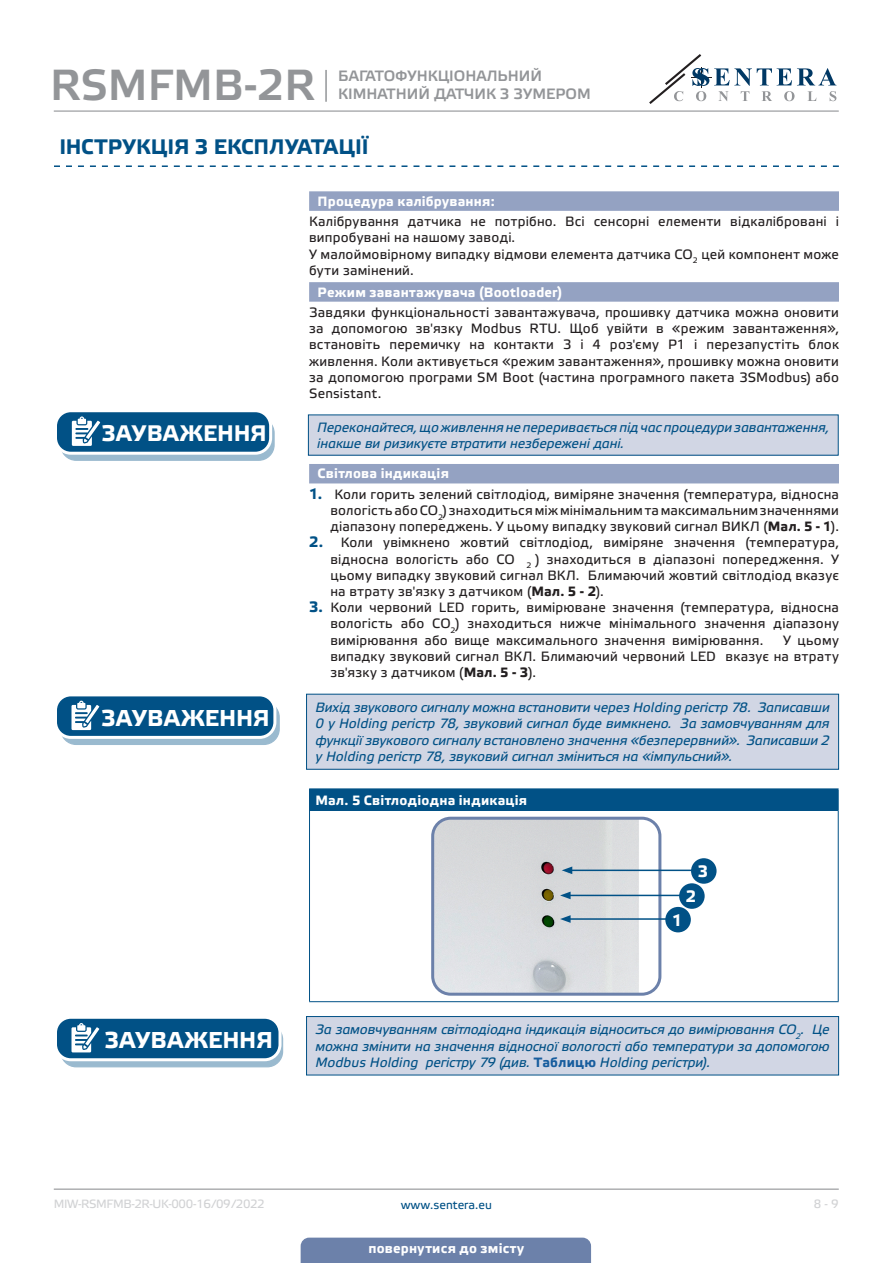
<style>
.page{position:relative;width:893px;height:1263px;background:#fff}
.page>*{position:absolute;margin:0;border:0;box-sizing:border-box;transform-origin:0 0}
.t1{font:43.5px "Etelka Medium Pro";color:#939598}
.t2{font:700 22.95px "Etelka Text Pro";letter-spacing:.01em;color:#fff}
.t3{font:700 22.5px "Etelka Text Pro";letter-spacing:.01em;color:#fff}
.t4{font:700 21px "Etelka Text Pro";color:#015186}
.TABLE_TEXT_WHITE{font:700 16.5px "Etelka Text Pro";color:#fff}
.t5{font:15px/18px "Etelka Medium Pro";color:#939598}
.body{font:13.5px/16.2px "Etelka Text Pro";letter-spacing:.015em;color:#231f20;text-align:justify}
.attention{font:italic 13.5px/16.2px "Etelka Text Pro";letter-spacing:-.005em;color:#015186;text-align:justify}
.Number-roman{font:700 13.5px "Etelka Text Pro";letter-spacing:.015em;color:#fff}
.table_text{font:700 13.5px "Etelka Text Pro";letter-spacing:.02em;color:#fff}
.t6{font:12px "Etelka Text Pro";letter-spacing:-.03em;color:#d1d2d4}
.t7{font:12px "Etelka Text Pro";color:#015186}
.s1{font-weight:700;font-size:15px;color:#015186}
.s2{font-weight:700}
.s3{font-weight:700;font-style:normal;color:#175d9e}
</style>
<div class="page">
<hr style="left:54px;top:111px;width:785px;height:1px;background:#939598">
<hr style="left:54px;top:1188px;width:785px;height:2px;background:#939598">
<svg style="left:649px;top:54px;width:187px;height:50px"></svg>
<div style="left:301px;top:1237px;width:290px;height:26px;background:#6c81aa"></div>
<hr style="left:325px;top:70px;width:2px;height:32px;background:#939598">
<svg style="left:54px;top:165px;width:785px;height:2px"></svg>
<div style="left:309px;top:191px;width:530px;height:20px;background:#94a2c2"></div>
<div style="left:309px;top:282px;width:530px;height:20px;background:#94a2c2"></div>
<div style="left:309px;top:464px;width:530px;height:19px;background:#94a2c2"></div>
<div style="left:61px;top:418px;width:213px;height:42px;background:#9abacf;border-radius:15px"></div>
<div style="left:60px;top:417px;width:215px;height:44px;border:1px solid #015186;border-radius:15px"></div>
<div style="left:56px;top:411px;width:215px;height:42px;background:#015186;border-radius:15px"></div>
<div style="left:54px;top:409px;width:218px;height:46px;border:3px solid #fff;border-radius:15px"></div>
<svg style="left:72px;top:416px;width:33px;height:38px"></svg>
<div style="left:308px;top:415px;width:530px;height:40px;background:#d1d6e4"></div>
<div style="left:61px;top:702px;width:218px;height:42px;background:#9abacf;border-radius:15px"></div>
<div style="left:60px;top:701px;width:220px;height:44px;border:1px solid #015186;border-radius:15px"></div>
<div style="left:56px;top:695px;width:219px;height:42px;background:#015186;border-radius:15px"></div>
<div style="left:54px;top:693px;width:222px;height:46px;border:3px solid #fff;border-radius:15px"></div>
<svg style="left:71px;top:701px;width:34px;height:37px"></svg>
<div style="left:307px;top:694px;width:532px;height:75px;background:#d1d6e4"></div>
<div style="left:306px;top:694px;width:533px;height:76px;border:1px solid #015186"></div>
<div style="left:309px;top:789px;width:529px;height:22px;background:#015186"></div>
<hr style="left:309px;top:788px;width:530px;height:1px;background:#015186">
<svg style="left:838px;top:789px;width:1px;height:22px"></svg>
<hr style="left:309px;top:811px;width:1px;height:190px;background:#015186">
<hr style="left:838px;top:811px;width:1px;height:190px;background:#015186">
<hr style="left:309px;top:1001px;width:530px;height:1px;background:#015186">
<img style="left:435px;top:818px;width:225px;height:174px">
<div style="left:431px;top:817px;width:230px;height:179px;border:3px solid #6c81aa;border-radius:18px"></div>
<hr style="left:570px;top:869px;width:129px;height:2px;background:#015186">
<svg style="left:562px;top:866px;width:10px;height:8px"></svg>
<hr style="left:568px;top:895px;width:118px;height:1px;background:#015186">
<svg style="left:560px;top:891px;width:11px;height:8px"></svg>
<hr style="left:568px;top:918px;width:118px;height:2px;background:#015186">
<svg style="left:560px;top:915px;width:11px;height:8px"></svg>
<div style="left:691px;top:858px;width:26px;height:26px;background:#015186;border-radius:50%"></div>
<div style="left:679px;top:883px;width:26px;height:26px;background:#015186;border-radius:50%"></div>
<div style="left:665px;top:907px;width:26px;height:25px;background:#015186;border-radius:50%"></div>
<div style="left:61px;top:1024px;width:222px;height:43px;background:linear-gradient(to right,#99bacf,#9bbbd0);border-radius:15px"></div>
<div style="left:60px;top:1024px;width:223px;height:43px;border:1px solid #015186;border-radius:15px"></div>
<div style="left:56px;top:1017px;width:224px;height:43px;background:#015186;border-radius:15px"></div>
<div style="left:54px;top:1016px;width:227px;height:45px;border:3px solid #fff;border-radius:15px"></div>
<svg style="left:71px;top:1023px;width:34px;height:37px"></svg>
<div style="left:307px;top:1016px;width:532px;height:59px;background:#d1d6e4"></div>
<div style="left:306px;top:1016px;width:533px;height:59px;border:1px solid #015186"></div>
<h1 class="t1" style="left:50px;top:61px;width:267px">RSMFMB-2R</h1>
<p class="t5" style="left:338px;top:67px;width:254px">БАГАТОФУНКЦІОНАЛЬНИЙ<br>КІМНАТНИЙ ДАТЧИК З ЗУМЕРОМ</p>
<p class="t4" style="left:59px;top:134px;width:311px">ІНСТРУКЦІЯ З ЕКСПЛУАТАЦІЇ</p>
<p class="Number-roman" style="left:318px;top:193px;width:179px">Процедура калібрування:</p>
<p class="body" style="left:309px;top:214px;width:531px">Калібрування датчика не потрібно. Всі сенсорні елементи відкалібровані і випробувані на нашому заводі.</p>
<p class="body" style="left:309px;top:247px;width:531px">У малоймовірному випадку відмови елемента датчика CO<sub>2</sub> цей компонент може бути замінений.</p>
<p class="Number-roman" style="left:318px;top:283px;width:246px">Режим завантажувача (Bootloader)</p>
<p class="body" style="left:309px;top:305px;width:531px">Завдяки функціональності завантажувача, прошивку датчика можна оновити за допомогою зв'язку Modbus RTU. Щоб увійти в «режим завантаження», встановіть перемичку на контакти 3 і 4 роз'єму P1 і перезапустіть блок живлення. Коли активується «режим завантаження», прошивку можна оновити за допомогою програми SM Boot (частина програмного пакета 3SModbus) або Sensistant.</p>
<p class="t3" style="left:102px;top:419px;width:167px">ЗАУВАЖЕННЯ</p>
<p class="attention" style="left:317px;top:420px;width:514px">Переконайтеся, що живлення не переривається під час процедури завантаження, інакше ви ризикуєте втратити незбережені дані.</p>
<p class="Number-roman" style="left:318px;top:465px;width:133px">Світлова індикація</p>
<p class="body" style="left:330px;top:487px;width:510px;text-indent:-21px"><span class="s1">1.</span> Коли горить зелений світлодіод, виміряне значення (температура, відносна вологість або СО<sub>2</sub>) знаходиться між мінімальним та максимальним значеннями діапазону попереджень. У цьому випадку звуковий сигнал ВИКЛ (<span class="s2">Мал. 5 - 1</span>).</p>
<p class="body" style="left:330px;top:535px;width:510px;text-indent:-21px"><span class="s1">2.</span> Коли увімкнено жовтий світлодіод, виміряне значення (температура, відносна вологість або СО <sub>2</sub> ) знаходиться в діапазоні попередження. У цьому випадку звуковий сигнал ВКЛ. Блимаючий жовтий світлодіод вказує на втрату зв'язку з датчиком (<span class="s2">Мал. 5 - 2</span>).</p>
<p class="body" style="left:330px;top:600px;width:510px;text-indent:-21px"><span class="s1">3.</span> Коли червоний LED горить, вимірюване значення (температура, відносна вологість або CO<sub>2</sub>) знаходиться нижче мінімального значення діапазону вимірювання або вище максимального значення вимірювання.</p>
<p class="body" style="left:330px;top:633px;width:510px;text-indent:453px">У цьому випадку звуковий сигнал ВКЛ. Блимаючий червоний LED вказує на втрату зв'язку з датчиком (<span class="s2">Мал. 5 - 3</span>).</p>
<p class="t2" style="left:101px;top:703px;width:170px">ЗАУВАЖЕННЯ</p>
<p class="attention" style="left:315px;top:700px;width:516px">Вихід звукового сигналу можна встановити через Holding регістр 78. Записавши 0 у Holding регістр 78, звуковий сигнал буде вимкнено. За замовчуванням для функції звукового сигналу встановлено значення «безперервний». Записавши 2 у Holding регістр 78, звуковий сигнал зміниться на «імпульсний».</p>
<p class="table_text" style="left:315px;top:791px;width:213px">Мал. 5 Світлодіодна індикація</p>
<p class="TABLE_TEXT_WHITE" style="left:698px;top:861px;width:12px">3</p>
<p class="TABLE_TEXT_WHITE" style="left:686px;top:886px;width:12px">2</p>
<p class="TABLE_TEXT_WHITE" style="left:672px;top:909px;width:12px">1</p>
<p class="t2" style="left:104px;top:1025px;width:170px">ЗАУВАЖЕННЯ</p>
<p class="attention" style="left:315px;top:1022px;width:516px">За замовчуванням світлодіодна індикація відноситься до вимірювання CO<sub>2</sub>. Це можна змінити на значення відносної вологості або температури за допомогою Modbus Holding регістру 79 (див. <span class="s3">Таблицю</span> Holding регістри).</p>
<p class="t6" style="left:54px;top:1197px;width:212px">MIW-RSMFMB-2R-UK-000 - 16 / 09 / 2022</p>
<p class="t7" style="left:401px;top:1198px;width:93px">www.sentera.eu</p>
<p class="t6" style="left:814px;top:1197px;width:27px">8 - 9</p>
<p class="Number-roman" style="left:368px;top:1239px;width:157px">повернутися до змісту</p>
</div>
